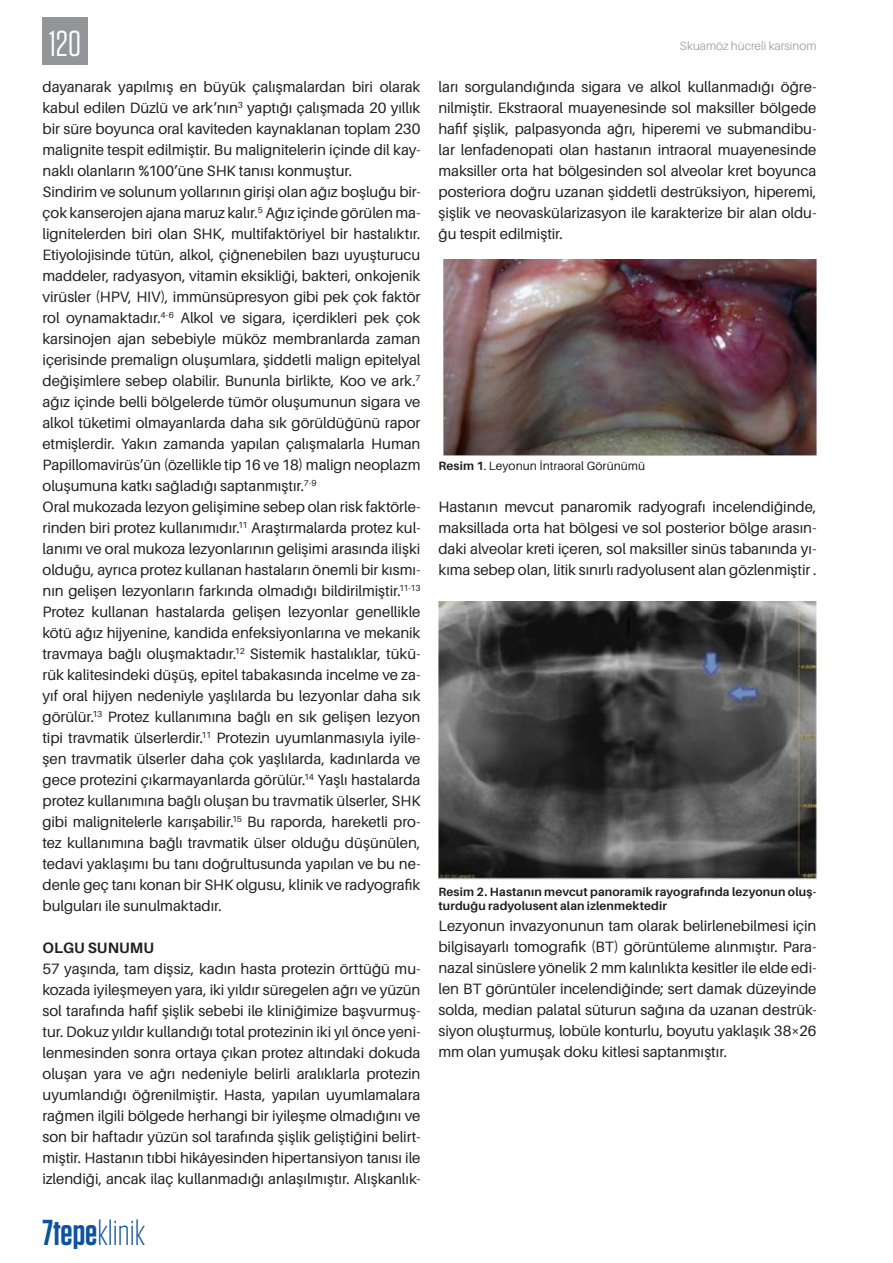
<style>
.page{position:relative;width:893px;height:1263px;background:#fff}
.page>*{position:absolute;margin:0;border:0;box-sizing:border-box;transform-origin:0 0}
.t1{font:300 36px "Tungsten";color:#0d539d}
.t2{font:36px "Tungsten";color:#fff}
.t3{font:15px/21px "Aileron";letter-spacing:-.005em;color:#231f20;text-align:justify}
.t4{font:700 15px "Aileron";letter-spacing:.01em;color:#231f20}
.t5{font:700 12px/13.5px "Aileron";letter-spacing:.01em;color:#231f20}
.t6{font:12px "Aileron";color:#231f20}
.t7{font:300 12px "Aileron";letter-spacing:.005em;color:#939598}
.s1{font-weight:600}
.s2{font-weight:700}
</style>
<div class="page">
<div style="left:43px;top:18px;width:45px;height:47px;background:#939598"></div>
<img style="left:443px;top:259px;width:373px;height:197px">
<img style="left:438px;top:602px;width:378px;height:278px">
<h1 class="t2" style="left:49px;top:25px;width:33px">120</h1>
<p class="t3" style="left:43px;top:77px;width:379px">dayanarak yapılmış en büyük çalışmalardan biri olarak kabul edilen Düzlü ve ark’nın<sup>3</sup> yaptığı çalışmada 20 yıllık bir süre boyunca oral kaviteden kaynaklanan toplam 230 malignite tespit edilmiştir. Bu malignitelerin içinde dil kay&shy;naklı olanların %100’üne SHK tanısı konmuştur.</p>
<p class="t3" style="left:43px;top:182px;width:379px">Sindirim ve solunum yollarının girişi olan ağız boşluğu bir&shy;çok kanserojen ajana maruz kalır.<sup>5</sup> Ağız içinde görülen ma&shy;lignitelerden biri olan SHK, multifaktöriyel bir hastalıktır.<br>Etiyolojisinde tütün, alkol, çiğnenebilen bazı uyuşturucu maddeler, radyasyon, vitamin eksikliği, bakteri, onkojenik virüsler (HPV, HIV), immünsüpresyon gibi pek çok faktör rol oynamaktadır.<sup>4-6</sup> Alkol ve sigara, içerdikleri pek çok karsinojen ajan sebebiyle müköz membranlarda zaman içerisinde premalign oluşumlara, şiddetli malign epitelyal değişimlere sebep olabilir. Bununla birlikte, Koo ve ark.<sup>7 </sup>ağız içinde belli bölgelerde tümör oluşumunun sigara ve alkol tüketimi olmayanlarda daha sık görüldüğünü rapor etmişlerdir. Yakın zamanda yapılan çalışmalarla Human Papillomavirüs’ün (özellikle tip 16 ve 18) malign neoplazm oluşumuna katkı sağladığı saptanmıştır.<sup>7-9</sup></p>
<p class="t3" style="left:43px;top:497px;width:379px">Oral mukozada lezyon gelişimine sebep olan risk faktörle&shy;rinden biri protez kullanımıdır.<sup>11</sup> Araştırmalarda protez kul&shy;lanımı ve oral mukoza lezyonlarının gelişimi arasında ilişki olduğu, ayrıca protez kullanan hastaların önemli bir kısmı&shy;nın gelişen lezyonların farkında olmadığı bildirilmiştir.<sup>11-13<br></sup>Protez kullanan hastalarda gelişen lezyonlar genellikle kötü ağız hijyenine, kandida enfeksiyonlarına ve mekanik travmaya bağlı oluşmaktadır.<sup>12</sup> Sistemik hastalıklar, tükü&shy;rük kalitesindeki düşüş, epitel tabakasında incelme ve za&shy;yıf oral hijyen nedeniyle yaşlılarda bu lezyonlar daha sık görülür.<sup>13</sup> Protez kullanımına bağlı en sık gelişen lezyon tipi travmatik ülserlerdir.<sup>11</sup> Protezin uyumlanmasıyla iyile&shy;şen travmatik ülserler daha çok yaşlılarda, kadınlarda ve gece protezini çıkarmayanlarda görülür.<sup>14</sup> Yaşlı hastalarda protez kullanımına bağlı oluşan bu travmatik ülserler, SHK gibi malignitelerle karışabilir.<sup>15</sup> Bu raporda, hareketli pro&shy;tez kullanımına bağlı travmatik ülser olduğu düşünülen, tedavi yaklaşımı bu tanı doğrultusunda yapılan ve bu ne&shy;denle geç tanı konan bir SHK olgusu, klinik ve radyografik bulguları ile sunulmaktadır.</p>
<p class="t4" style="left:43px;top:940px;width:113px">OLGU SUNUMU</p>
<p class="t3" style="left:43px;top:959px;width:379px">57 yaşında, tam dişsiz, kadın hasta protezin örttüğü mu&shy;kozada iyileşmeyen yara, iki yıldır süregelen ağrı ve yüzün sol tarafında hafif şişlik sebebi ile kliniğimize başvurmuş&shy;tur. Dokuz yıldır kullandığı total protezinin iki yıl önce yeni&shy;lenmesinden sonra ortaya çıkan protez altındaki dokuda oluşan yara ve ağrı nedeniyle belirli aralıklarla protezin uyumlandığı öğrenilmiştir. Hasta, yapılan uyumlamalara rağmen ilgili bölgede herhangi bir iyileşme olmadığını ve son bir haftadır yüzün sol tarafında şişlik geliştiğini belirt&shy;miştir. Hastanın tıbbi hikâyesinden hipertansiyon tanısı ile izlendiği, ancak ilaç kullanmadığı anlaşılmıştır. Alışkanlık-</p>
<h1 class="t1" style="left:43px;top:1214px;width:104px"><span class="s1">7tepe</span>klinik</h1>
<p class="t7" style="left:680px;top:40px;width:138px">Skuamöz hücreli karsinom</p>
<p class="t3" style="left:438px;top:77px;width:379px">ları sorgulandığında sigara ve alkol kullanmadığı öğre&shy;nilmiştir. Ekstraoral muayenesinde sol maksiller bölgede hafif şişlik, palpasyonda ağrı, hiperemi ve submandibu&shy;lar lenfadenopati olan hastanın intraoral muayenesinde maksiller orta hat bölgesinden sol alveolar kret boyunca posteriora doğru uzanan şiddetli destrüksiyon, hiperemi, şişlik ve neovaskülarizasyon ile karakterize bir alan oldu&shy;ğu tespit edilmiştir.</p>
<p class="t6" style="left:438px;top:460px;width:208px"><span class="s2">Resim 1</span>. Leyonun İntraoral Görünümü</p>
<p class="t3" style="left:438px;top:497px;width:379px">Hastanın mevcut panaromik radyografı incelendiğinde, maksillada orta hat bölgesi ve sol posterior bölge arasın&shy;daki alveolar kreti içeren, sol maksiller sinüs tabanında yı&shy;kıma sebep olan, litik sınırlı radyolusent alan gözlenmiştir .</p>
<p class="t5" style="left:438px;top:885px;width:379px">Resim 2. Hastanın mevcut panoramik rayografında lezyonun oluş&shy;turduğu radyolusent alan izlenmektedir</p>
<p class="t3" style="left:438px;top:915px;width:379px">Lezyonun invazyonunun tam olarak belirlenebilmesi için bilgisayarlı tomografik (BT) görüntüleme alınmıştır. Para&shy;nazal sinüslere yönelik 2 mm kalınlıkta kesitler ile elde edi&shy;len BT görüntüler incelendiğinde; sert damak düzeyinde solda, median palatal süturun sağına da uzanan destrük&shy;siyon oluşturmuş, lobüle konturlu, boyutu yaklaşık 38×26 mm olan yumuşak doku kitlesi saptanmıştır.</p>
</div>
